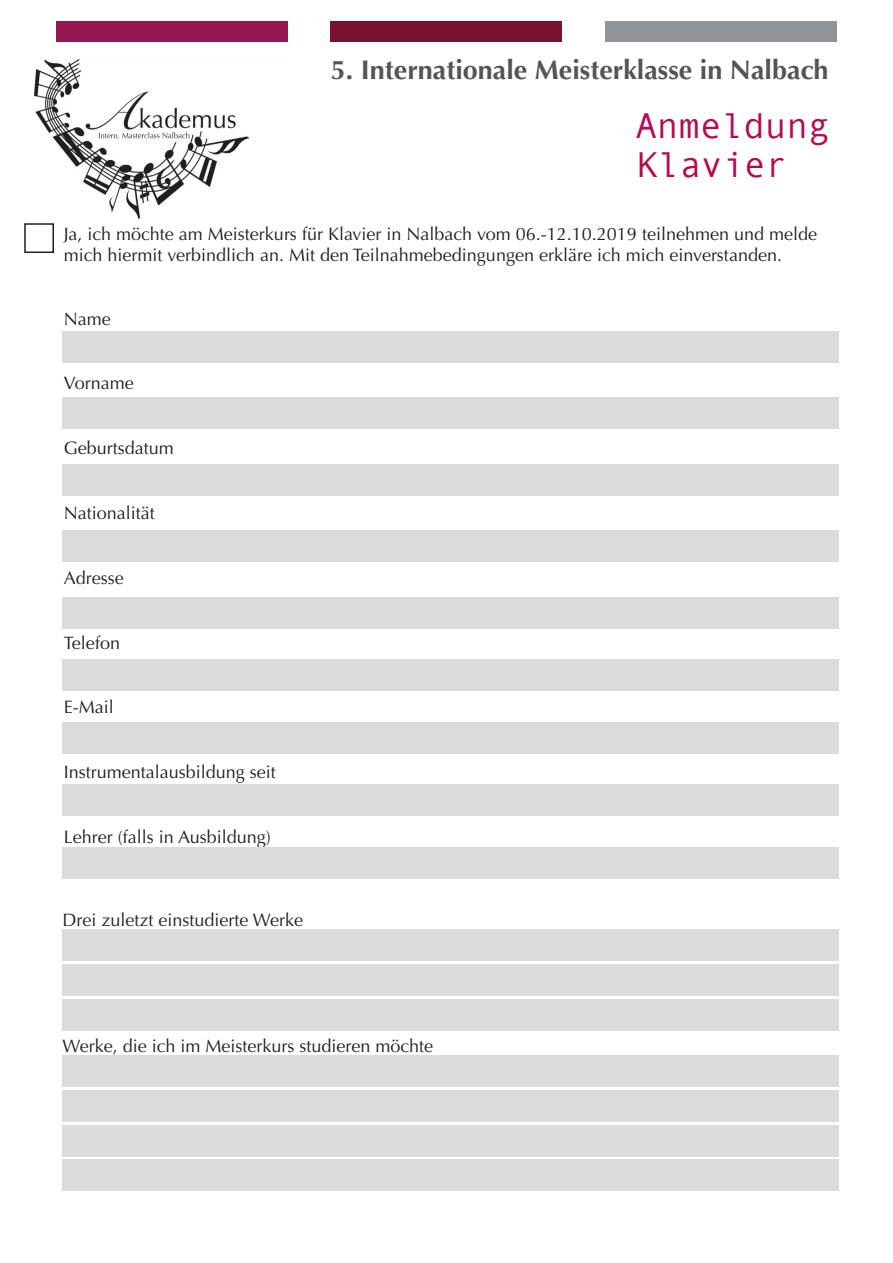
<style>
.page{position:relative;width:893px;height:1263px;background:#fff}
.page>*{position:absolute;margin:0;border:0;box-sizing:border-box;transform-origin:0 0}
.t1{font:36px "Andale Mono";color:#b40a4f}
.t2{font:700 27px "Optima";color:#545456}
.t3{font:18px/21.6px "Optima";color:#231f20}
</style>
<div class="page">
<img style="left:34px;top:60px;width:215px;height:159px">
<div style="left:331px;top:21px;width:231px;height:21px;background:#781230"></div>
<div style="left:606px;top:21px;width:231px;height:21px;background:#929597"></div>
<div style="left:62px;top:929px;width:777px;height:32px;background:#dadbdd"></div>
<div style="left:62px;top:964px;width:777px;height:31px;background:#dadbdd"></div>
<div style="left:62px;top:999px;width:777px;height:31px;background:#dadbdd"></div>
<div style="left:62px;top:1055px;width:777px;height:31px;background:#dadbdd"></div>
<div style="left:62px;top:1090px;width:777px;height:31px;background:#dadbdd"></div>
<div style="left:62px;top:1125px;width:777px;height:31px;background:#dadbdd"></div>
<div style="left:62px;top:1160px;width:777px;height:31px;background:#dadbdd"></div>
<div style="left:63px;top:331px;width:776px;height:31px;background:#dadbdd"></div>
<div style="left:63px;top:398px;width:776px;height:31px;background:#dadbdd"></div>
<div style="left:63px;top:464px;width:776px;height:31px;background:#dadbdd"></div>
<div style="left:63px;top:531px;width:776px;height:31px;background:#dadbdd"></div>
<div style="left:63px;top:597px;width:776px;height:32px;background:#dadbdd"></div>
<div style="left:63px;top:660px;width:776px;height:31px;background:#dadbdd"></div>
<div style="left:62px;top:722px;width:777px;height:31px;background:#dadbdd"></div>
<div style="left:63px;top:784px;width:776px;height:32px;background:#dadbdd"></div>
<div style="left:62px;top:847px;width:777px;height:31px;background:#dadbdd"></div>
<div style="left:24px;top:223px;width:30px;height:30px;border:2px solid #231f20"></div>
<div style="left:56px;top:21px;width:231px;height:21px;background:#961653"></div>
<h2 class="t2" style="left:331px;top:54px;width:499px">5. Internationale Meisterklasse in Nalbach</h2>
<h1 class="t1" style="left:635px;top:102px;width:196px">Anmeldung</h1>
<h1 class="t1" style="left:636px;top:141px;width:153px">Klavier</h1>
<p class="t3" style="left:64px;top:223px;width:755px">Ja, ich möchte am Meisterkurs für Klavier in Nalbach vom 06.-12.10.2019 teilnehmen und melde mich hiermit verbindlich an. Mit den Teilnahmebedingungen erkläre ich mich einverstanden.</p>
<p class="t3" style="left:64px;top:308px;width:48px">Name</p>
<p class="t3" style="left:64px;top:373px;width:72px">Vorname</p>
<p class="t3" style="left:64px;top:437px;width:112px">Geburtsdatum</p>
<p class="t3" style="left:64px;top:502px;width:93px">Nationalität</p>
<p class="t3" style="left:64px;top:567px;width:62px">Adresse</p>
<p class="t3" style="left:64px;top:632px;width:58px">Telefon</p>
<p class="t3" style="left:64px;top:697px;width:52px">E-Mail</p>
<p class="t3" style="left:64px;top:761px;width:214px">Instrumentalausbildung seit</p>
<p class="t3" style="left:64px;top:826px;width:209px">Lehrer (falls in Ausbildung)</p>
<p class="t3" style="left:62px;top:909px;width:242px">Drei zuletzt einstudierte Werke</p>
<p class="t3" style="left:62px;top:1035px;width:372px">Werke, die ich im Meisterkurs studieren möchte</p>
</div>
